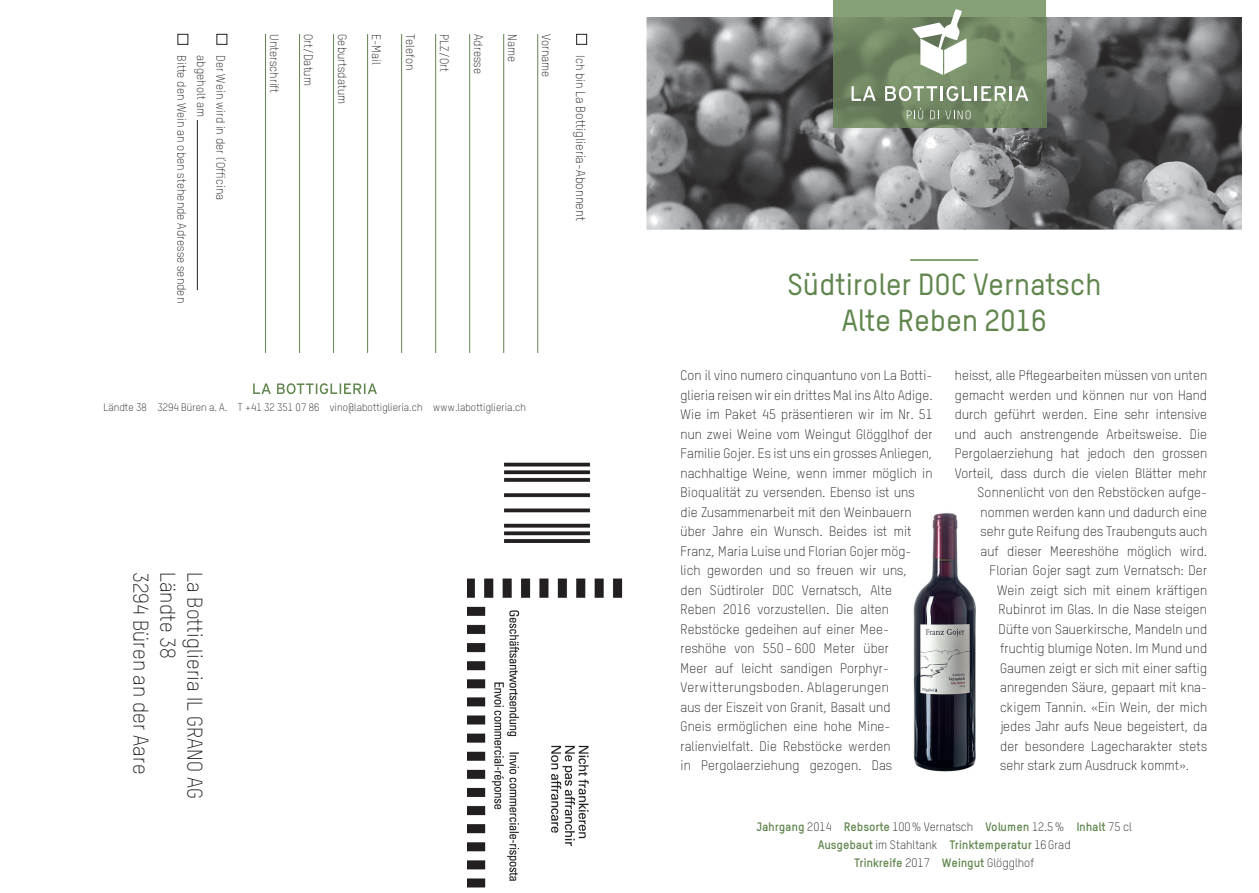
<style>
.page{position:relative;width:1259px;height:893px;background:#fff}
.page>*{position:absolute;margin:0;border:0;box-sizing:border-box;transform-origin:0 0}
.t1{font:500 30px/36px "TSTARPRO";color:#60854d;text-align:center}
.t2{font:300 21px "TSTARPRO";color:#231f20}
.t3{font:300 13.5px/19.5px "TSTARPRO";color:#231f20}
.t4{font:300 12.75px "TSTARPRO";color:#231f20}
.t5{font:300 12px/19.5px "TSTARPRO";color:#231f20}
.t6{font:700 12px/18px "TSTARPRO";color:#60854d;text-align:center}
.t7{font:300 10.5px "TSTARPRO";color:#231f20}
.s1{font-size:12px}
.s2{font-weight:300;color:#231f20}
</style>
<div class="page">
<img style="left:646px;top:17px;width:596px;height:213px">
<img style="left:468px;top:462px;width:155px;height:426px">
<hr style="left:537px;top:34px;width:1px;height:319px;background:#60854d">
<hr style="left:503px;top:34px;width:1px;height:319px;background:#60854d">
<hr style="left:469px;top:34px;width:1px;height:319px;background:#60854d">
<hr style="left:435px;top:34px;width:1px;height:319px;background:#60854d">
<hr style="left:401px;top:34px;width:1px;height:319px;background:#60854d">
<hr style="left:367px;top:34px;width:1px;height:319px;background:#60854d">
<hr style="left:333px;top:34px;width:1px;height:319px;background:#60854d">
<hr style="left:299px;top:34px;width:1px;height:319px;background:#60854d">
<hr style="left:265px;top:34px;width:1px;height:319px;background:#60854d">
<div style="left:576px;top:34px;width:11px;height:11px;border:1px solid #231f20"></div>
<div style="left:216px;top:34px;width:11px;height:11px;border:1px solid #231f20"></div>
<hr style="left:197px;top:120px;width:1px;height:170px;background:#231f20">
<div style="left:177px;top:34px;width:11px;height:11px;border:1px solid #231f20"></div>
<svg style="left:253px;top:383px;width:124px;height:11px"></svg>
<div style="left:833px;top:0;width:213px;height:17px;background:#88a076"></div>
<img style="left:833px;top:17px;width:213px;height:111px">
<svg style="left:851px;top:86px;width:24px;height:15px"></svg>
<svg style="left:885px;top:86px;width:52px;height:15px"></svg>
<hr style="left:940px;top:86px;width:3px;height:15px;background:#fff">
<svg style="left:946px;top:86px;width:60px;height:15px"></svg>
<hr style="left:1009px;top:86px;width:3px;height:15px;background:#fff">
<svg style="left:1015px;top:86px;width:13px;height:15px"></svg>
<svg style="left:907px;top:108px;width:16px;height:11px"></svg>
<svg style="left:930px;top:111px;width:9px;height:8px"></svg>
<svg style="left:945px;top:110px;width:25px;height:9px"></svg>
<svg style="left:912px;top:9px;width:54px;height:66px"></svg>
<hr style="left:910px;top:259px;width:68px;height:2px;background:#60854d">
<img style="left:913px;top:513px;width:63px;height:259px">
<p class="t5" style="left:231px;top:55px;width:249px;rotate:90deg">Der Wein wird in der l’Officina<br>abgeholt am<br>Bitte den Wein an oben stehende Adresse senden</p>
<p class="t5" style="left:284px;top:34px;width:61px;rotate:90deg">Unterschrift</p>
<p class="t5" style="left:318px;top:34px;width:53px;rotate:90deg">Ort/Datum</p>
<p class="t5" style="left:352px;top:34px;width:72px;rotate:90deg">Geburtsdatum</p>
<p class="t5" style="left:386px;top:34px;width:33px;rotate:90deg">E-Mail</p>
<p class="t5" style="left:420px;top:34px;width:38px;rotate:90deg">Telefon</p>
<p class="t5" style="left:454px;top:34px;width:39px;rotate:90deg">PLZ/Ort</p>
<p class="t5" style="left:488px;top:34px;width:42px;rotate:90deg">Adresse</p>
<p class="t5" style="left:522px;top:34px;width:30px;rotate:90deg">Name</p>
<p class="t5" style="left:556px;top:34px;width:45px;rotate:90deg">Vorname</p>
<p class="t4" style="left:588px;top:55px;width:167px;rotate:90deg"><span class="s1">Ich bin</span> La Bottiglieria-Abonnent</p>
<p class="t7" style="left:103px;top:401px;width:424px">Ländte 38 3294 Büren a. A. T +41 32 351 07 86 vino@labottiglieria.ch www.labottiglieria.ch</p>
<h2 class="t2" style="left:154px;top:572px;width:204px;rotate:90deg">3294 Büren an der Aare</h2>
<h2 class="t2" style="left:181px;top:572px;width:88px;rotate:90deg">Ländte 38</h2>
<h2 class="t2" style="left:208px;top:572px;width:229px;rotate:90deg">La Bottiglieria IL GRANO AG</h2>
<h1 class="t1" style="left:787px;top:266px;width:316px">Südtiroler DOC Vernatsch<br>Alte Reben 2016</h1>
<p class="t3" style="left:680px;top:366px;width:254px">Con il vino numero cinquantuno von La Botti&shy;glieria reisen wir ein drittes Mal ins Alto Adige.<br>Wie im Paket 45 präsentieren wir im Nr. 51 nun zwei Weine vom Weingut Glögglhof der Familie Gojer. Es ist uns ein grosses Anliegen, nachhaltige Weine, wenn immer möglich in Bioqualität zu versenden. Ebenso ist uns die Zusammenarbeit mit den Weinbauern über Jahre ein Wunsch. Beides ist mit Franz, Maria Luise und Florian Gojer mög&shy;lich geworden und so freuen wir uns,<br>den Südtiroler DOC Vernatsch, Alte<br>Reben 2016 vorzustellen. Die alten Rebstöcke gedeihen auf einer Mee&shy;reshöhe von 550 – 600 Meter über<br>Meer auf leicht sandigen Porphyr-Verwitterungsboden. Ablagerungen<br>aus der Eiszeit von Granit, Basalt und<br>Gneis ermöglichen eine hohe Mine&shy;ralienvielfalt. Die Rebstöcke werden<br>in Pergolaerziehung gezogen. Das</p>
<p class="t3" style="left:955px;top:366px;width:254px">heisst, alle Pflegearbeiten müssen von unten</p>
<p class="t3" style="left:955px;top:385px;width:254px">gemacht werden und können nur von Hand</p>
<p class="t3" style="left:955px;top:405px;width:254px">durch geführt werden. Eine sehr intensive</p>
<p class="t3" style="left:955px;top:424px;width:254px">und auch anstrengende Arbeitsweise. Die</p>
<p class="t3" style="left:955px;top:444px;width:254px">Pergolaerziehung hat jedoch den grossen</p>
<p class="t3" style="left:955px;top:463px;width:254px">Vorteil, dass durch die vielen Blätter mehr</p>
<p class="t3" style="left:977px;top:482px;width:231px">Sonnenlicht von den Rebstöcken aufge-</p>
<p class="t3" style="left:980px;top:502px;width:228px">nommen werden kann und dadurch eine</p>
<p class="t3" style="left:980px;top:521px;width:228px">sehr gute Reifung des Traubenguts auch</p>
<p class="t3" style="left:980px;top:541px;width:228px">auf dieser Meereshöhe möglich wird.</p>
<p class="t3" style="left:989px;top:560px;width:219px">Florian Gojer sagt zum Vernatsch: Der</p>
<p class="t3" style="left:997px;top:580px;width:212px">Wein zeigt sich mit einem kräftigen</p>
<p class="t3" style="left:998px;top:599px;width:210px">Rubinrot im Glas. In die Nase steigen</p>
<p class="t3" style="left:998px;top:619px;width:210px">Düfte von Sauerkirsche, Mandeln und</p>
<p class="t3" style="left:1000px;top:638px;width:208px">fruchtig blumige Noten. Im Mund und</p>
<p class="t3" style="left:1000px;top:658px;width:209px">Gaumen zeigt er sich mit einer saftig</p>
<p class="t3" style="left:1000px;top:677px;width:208px">anregenden Säure, gepaart mit kna-</p>
<p class="t3" style="left:1000px;top:697px;width:208px">ckigem Tannin. «Ein Wein, der mich</p>
<p class="t3" style="left:1000px;top:716px;width:209px">jedes Jahr aufs Neue begeistert, da</p>
<p class="t3" style="left:1000px;top:736px;width:209px">der besondere Lagecharakter stets</p>
<p class="t3" style="left:1000px;top:755px;width:190px">sehr stark zum Ausdruck kommt».</p>
<p class="t6" style="left:756px;top:818px;width:377px">Jahrgang <span class="s2">2014</span> Rebsorte <span class="s2">100 % Vernatsch</span> Volumen <span class="s2">12.5 %</span> Inhalt <span class="s2">75 cl<br></span>Ausgebaut <span class="s2">im Stahltank</span> Trinktemperatur <span class="s2">16 Grad<br></span>Trinkreife <span class="s2">2017</span> Weingut <span class="s2">Glögglhof</span></p>
</div>
